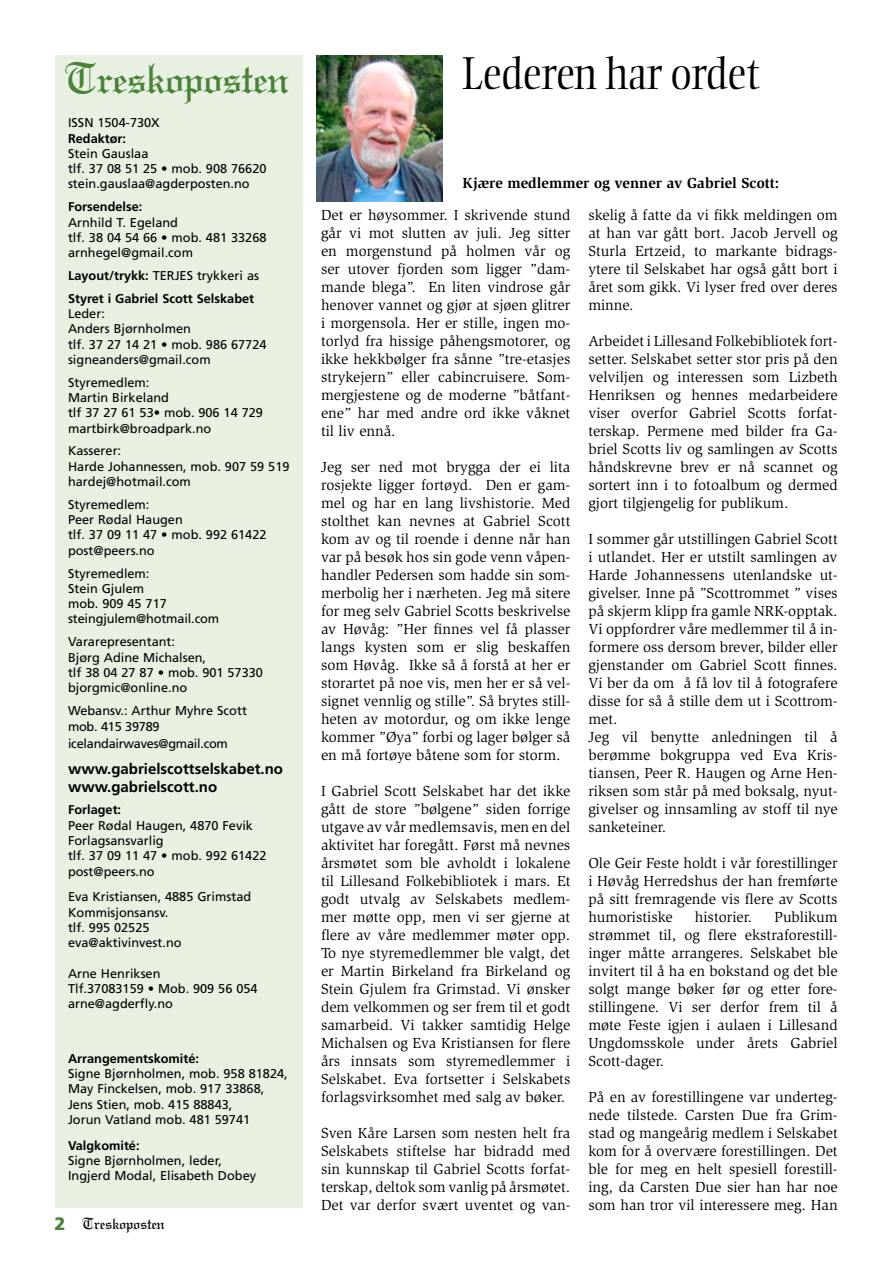
<style>
.page{position:relative;width:893px;height:1263px;background:#fff}
.page>*{position:absolute;margin:0;border:0;box-sizing:border-box;transform-origin:0 0}
.t1{font:46.95px "Linotext";letter-spacing:-.02em;color:#488137;scale:.96 1}
.t2{font:300 45px "Ellington";color:#000}
.t3{font:17.25px "Linotext";letter-spacing:-.02em;color:#000;scale:.96 1}
.t4{font:15px/18px "Slimbach";color:#000;text-align:justify}
.t5{font:700 15px/18px "Frutiger";color:#000}
.t6{font:700 15px "Slimbach";color:#000}
.t7{font:12.75px/15.3px "Frutiger";color:#000}
.t8{font:700 12.75px/22.8px "Frutiger";color:#000}
.t9{font:12.75px/16.5px "Frutiger";letter-spacing:-.02em;color:#000}
.s1{font-weight:400}
.s2{font-family:"Frutiger";font-weight:900;font-size:18px;color:#488137}
</style>
<div class="page">
<div style="left:55px;top:55px;width:248px;height:1153px;background:#e8f0e2"></div>
<img style="left:316px;top:55px;width:126px;height:147px">
<h1 class="t1" style="left:64px;top:50px;width:236px">Treskoposten</h1>
<h2 class="t2" style="left:461px;top:49px;width:299px">Lederen har ordet</h2>
<p class="t7" style="left:68px;top:115px;width:93px">ISSN 1504-730X</p>
<p class="t8" style="left:68px;top:127px;width:60px">Redaktør:</p>
<p class="t7" style="left:68px;top:146px;width:200px">Stein Gauslaa<br>tlf. 37 08 51 25 • mob. 908 76620 stein.gauslaa@agderposten.no</p>
<p class="t8" style="left:68px;top:195px;width:76px">Forsendelse:</p>
<p class="t7" style="left:68px;top:214px;width:200px">Arnhild T. Egeland<br>tlf. 38 04 54 66 • mob. 481 33268 arnhegel@gmail.com</p>
<p class="t8" style="left:68px;top:264px;width:192px">Layout/trykk: <span class="s1">TERJES trykkeri as<br></span>Styret i Gabriel Scott Selskabet</p>
<p class="t7" style="left:68px;top:306px;width:200px">Leder:<br>Anders Bjørnholmen<br>tlf. 37 27 14 21 • mob. 986 67724 signeanders@gmail.com</p>
<p class="t7" style="left:68px;top:374px;width:196px">Styremedlem:<br>Martin Birkeland<br>tlf 37 27 61 53• mob. 906 14 729 martbirk@broadpark.no</p>
<p class="t7" style="left:68px;top:443px;width:223px">Kasserer:<br>Harde Johannessen, mob. 907 59 519 hardej@hotmail.com</p>
<p class="t7" style="left:68px;top:497px;width:200px">Styremedlem:<br>Peer Rødal Haugen<br>tlf. 37 09 11 47 • mob. 992 61422 post@peers.no</p>
<p class="t7" style="left:68px;top:565px;width:153px">Styremedlem:<br>Stein Gjulem<br>mob. 909 45 717 steingjulem@hotmail.com</p>
<p class="t7" style="left:68px;top:634px;width:196px">Vararepresentant:<br>Bjørg Adine Michalsen,<br>tlf 38 04 27 87 • mob. 901 57330 bjorgmic@online.no</p>
<p class="t9" style="left:68px;top:702px;width:180px">Webansv.: Arthur Myhre Scott mob. 415 39789 icelandairwaves@gmail.com</p>
<p class="t5" style="left:68px;top:759px;width:217px">www.gabrielscottselskabet.no www.gabrielscott.no</p>
<p class="t8" style="left:68px;top:798px;width:55px">Forlaget:</p>
<p class="t7" style="left:68px;top:817px;width:200px">Peer Rødal Haugen, 4870 Fevik<br>Forlagsansvarlig<br>tlf. 37 09 11 47 • mob. 992 61422 post@peers.no</p>
<p class="t7" style="left:68px;top:889px;width:185px">Eva Kristiansen, 4885 Grimstad<br>Kommisjonsansv.<br>tlf. 995 02525 eva@aktivinvest.no</p>
<p class="t7" style="left:68px;top:966px;width:191px">Arne Henriksen<br>Tlf.37083159 • Mob. 909 56 054 arne@agderfly.no</p>
<p class="t8" style="left:68px;top:1047px;width:133px">Arrangementskomité:</p>
<p class="t7" style="left:68px;top:1066px;width:221px">Signe Bjørnholmen, mob. 958 81824,<br>May Finckelsen, mob. 917 33868,<br>Jens Stien, mob. 415 88843,<br>Jorun Vatland mob. 481 59741</p>
<p class="t8" style="left:68px;top:1134px;width:73px">Valgkomité:</p>
<p class="t7" style="left:68px;top:1153px;width:190px">Signe Bjørnholmen, leder,<br>Ingjerd Modal, Elisabeth Dobey</p>
<p class="t3" style="left:54px;top:1213px;width:116px"><span class="s2">2</span> Treskoposten</p>
<p class="t6" style="left:463px;top:174px;width:318px">Kjære medlemmer og venner av Gabriel Scott:</p>
<p class="t4" style="left:321px;top:206px;width:251px">Det er høysommer. I skrivende stund går vi mot slutten av juli. Jeg sitter en morgenstund på holmen vår og ser utover fjorden som ligger ”dam&shy;mande blega”. En liten vindrose går henover vannet og gjør at sjøen glitrer i morgensola. Her er stille, ingen mo&shy;torlyd fra hissige påhengsmotorer, og ikke hekkbølger fra sånne ”tre-etasjes strykejern” eller cabincruisere. Som&shy;mergjestene og de moderne ”båtfant&shy;ene” har med andre ord ikke våknet til liv ennå.</p>
<p class="t4" style="left:321px;top:458px;width:251px">Jeg ser ned mot brygga der ei lita rosjekte ligger fortøyd. Den er gam&shy;mel og har en lang livshistorie. Med stolthet kan nevnes at Gabriel Scott kom av og til roende i denne når han var på besøk hos sin gode venn våpen&shy;handler Pedersen som hadde sin som&shy;merbolig her i nærheten. Jeg må sitere for meg selv Gabriel Scotts beskrivelse av Høvåg: ”Her finnes vel få plasser langs kysten som er slig beskaffen som Høvåg. Ikke så å forstå at her er storartet på noe vis, men her er så vel&shy;signet vennlig og stille”. Så brytes still&shy;heten av motordur, og om ikke lenge kommer ”Øya” forbi og lager bølger så en må fortøye båtene som for storm.</p>
<p class="t4" style="left:321px;top:782px;width:251px">I Gabriel Scott Selskabet har det ikke gått de store ”bølgene” siden forrige utgave av vår medlemsavis, men en del aktivitet har foregått. Først må nevnes årsmøtet som ble avholdt i lokalene til Lillesand Folkebibliotek i mars. Et godt utvalg av Selskabets medlem&shy;mer møtte opp, men vi ser gjerne at flere av våre medlemmer møter opp.<br>To nye styremedlemmer ble valgt, det er Martin Birkeland fra Birkeland og Stein Gjulem fra Grimstad. Vi ønsker dem velkommen og ser frem til et godt samarbeid. Vi takker samtidig Helge Michalsen og Eva Kristiansen for flere års innsats som styremedlemmer i Selskabet. Eva fortsetter i Selskabets forlagsvirksomhet med salg av bøker.</p>
<p class="t4" style="left:321px;top:1124px;width:251px">Sven Kåre Larsen som nesten helt fra Selskabets stiftelse har bidradd med sin kunnskap til Gabriel Scotts forfat&shy;terskap, deltok som vanlig på årsmøtet.<br>Det var derfor svært uventet og van-</p>
<p class="t4" style="left:588px;top:206px;width:251px">skelig å fatte da vi fikk meldingen om at han var gått bort. Jacob Jervell og Sturla Ertzeid, to markante bidrags&shy;ytere til Selskabet har også gått bort i året som gikk. Vi lyser fred over deres minne.</p>
<p class="t4" style="left:588px;top:332px;width:251px">Arbeidet i Lillesand Folkebibliotek fort&shy;setter. Selskabet setter stor pris på den velviljen og interessen som Lizbeth Henriksen og hennes medarbeidere viser overfor Gabriel Scotts forfat&shy;terskap. Permene med bilder fra Ga&shy;briel Scotts liv og samlingen av Scotts håndskrevne brev er nå scannet og sortert inn i to fotoalbum og dermed gjort tilgjengelig for publikum.</p>
<p class="t4" style="left:588px;top:530px;width:251px;text-align:left">I sommer går utstillingen Gabriel Scott i utlandet. Her er utstilt samlingen av Harde Johannessens utenlandske ut&shy;givelser. Inne på ”Scottrommet ” vises på skjerm klipp fra gamle NRK-opptak.<br>Vi oppfordrer våre medlemmer til å in&shy;formere oss dersom brever, bilder eller gjenstander om Gabriel Scott finnes.<br>Vi ber da om å få lov til å fotografere disse for så å stille dem ut i Scottrom&shy;met.<br>Jeg vil benytte anledningen til å berømme bokgruppa ved Eva Kris&shy;tiansen, Peer R. Haugen og Arne Hen&shy;riksen som står på med boksalg, nyut&shy;givelser og innsamling av stoff til nye sanketeiner.</p>
<p class="t4" style="left:588px;top:854px;width:251px">Ole Geir Feste holdt i vår forestillinger i Høvåg Herredshus der han fremførte på sitt fremragende vis flere av Scotts humoristiske</p>
<p class="t4" style="left:588px;top:908px;width:251px;text-indent:186px">Publikum strømmet til, og flere ekstraforestill&shy;inger måtte arrangeres. Selskabet ble invitert til å ha en bokstand og det ble solgt mange bøker før og etter fore&shy;stillingene. Vi ser derfor frem til å møte Feste igjen i aulaen i Lillesand Ungdomsskole under årets Gabriel Scott-dager.</p>
<p class="t4" style="left:588px;top:1088px;width:251px">På en av forestillingene var underteg&shy;nede tilstede. Carsten Due fra Grim&shy;stad og mangeårig medlem i Selskabet kom for å overvære forestillingen. Det ble for meg en helt spesiell forestill&shy;ing, da Carsten Due sier han har noe som han tror vil interessere meg. Han</p>
<p class="t4" style="left:695px;top:908px;width:59px">historier.</p>
</div>
